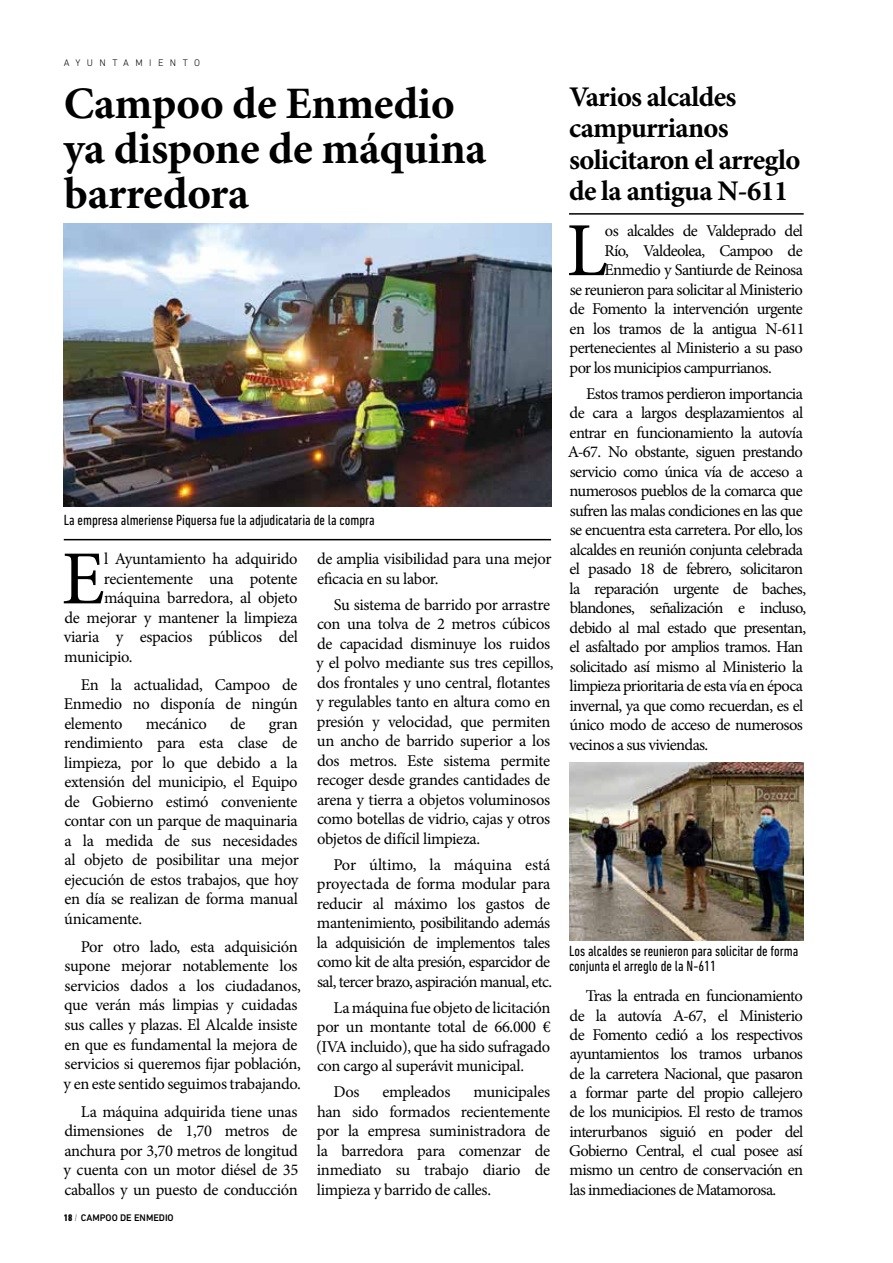
<style>
.page{position:relative;width:893px;height:1263px;background:#fff}
.page>*{position:absolute;margin:0;border:0;box-sizing:border-box;transform-origin:0 0}
.t1{font:76.5px "Minion Pro";color:#000}
.t2{font:700 45px/45px "Minion Pro";letter-spacing:-.01em;color:#000}
.t3{font:700 28.5px/31.5px "Minion Pro";letter-spacing:-.025em;color:#000}
.t4{font:16.5px/19.5px "Minion Pro";letter-spacing:-.03em;color:#000;text-align:justify}
.t5{font:condensed 15px/15px "DIN Next LT Pro";color:#000}
.t6{font:500 9.75px "DIN Next LT Pro";color:#000}
.t7{font:300 9.75px "DIN Next LT Pro";letter-spacing:.66em;color:#000}
.s1{font-weight:800;font-stretch:condensed}
.s2{font-weight:400;font-stretch:condensed;color:#727277}
</style>
<div class="page">
<img style="left:64px;top:223px;width:487px;height:284px">
<img style="left:569px;top:762px;width:235px;height:179px">
<hr style="left:569px;top:213px;width:235px;height:2px;background:#000">
<hr style="left:64px;top:539px;width:487px;height:1px;background:#000">
<p class="t7" style="left:64px;top:58px;width:138px">AYUNTAMIENTO</p>
<h2 class="t2" style="left:64px;top:83px;width:424px">Campoo de Enmedio ya dispone de máquina barredora</h2>
<h3 class="t3" style="left:569px;top:82px;width:233px">Varios alcaldes campurrianos solicitaron el arreglo de la antigua N-611</h3>
<p class="t5" style="left:64px;top:512px;width:312px">La empresa almeriense Piquersa fue la adjudicataria de la compra</p>
<h1 class="t1" style="left:62px;top:528px;width:45px">E</h1>
<p class="t4" style="left:104px;top:549px;width:195px">l Ayuntamiento ha adquirido</p>
<p class="t4" style="left:104px;top:569px;width:195px">recientemente una potente</p>
<p class="t4" style="left:104px;top:588px;width:195px">máquina barredora, al objeto</p>
<p class="t4" style="left:64px;top:608px;width:235px">de mejorar y mantener la limpieza</p>
<p class="t4" style="left:64px;top:627px;width:236px">viaria y espacios públicos del</p>
<p class="t4" style="left:64px;top:647px;width:70px">municipio.</p>
<p class="t4" style="left:64px;top:675px;width:235px;text-indent:17px">En la actualidad, Campoo de Enmedio no disponía de ningún elemento</p>
<p class="t4" style="left:146px;top:714px;width:63px">mecánico</p>
<p class="t4" style="left:230px;top:714px;width:17px">de</p>
<p class="t4" style="left:64px;top:714px;width:236px;text-indent:205px">gran rendimiento para esta clase de limpieza, por lo que debido a la extensión del municipio, el Equipo de Gobierno estimó conveniente contar con un parque de maquinaria a la medida de sus necesidades al objeto de posibilitar una mejor ejecución de estos trabajos, que hoy en día se realizan de forma manual únicamente.</p>
<p class="t4" style="left:64px;top:937px;width:239px;text-align:left;text-indent:17px">Por otro lado, esta adquisición supone mejorar notablemente los servicios dados a los ciudadanos, que verán más limpias y cuidadas sus calles y plazas. El Alcalde insiste en que es fundamental la mejora de servicios si queremos fijar población, y en este sentido seguimos trabajando.</p>
<p class="t4" style="left:64px;top:1101px;width:236px;text-indent:17px">La máquina adquirida tiene unas dimensiones de 1,70 metros de anchura por 3,70 metros de longitud y cuenta con un motor diésel de 35 caballos y un puesto de conducción</p>
<p class="t6" style="left:64px;top:1212px;width:111px"><span class="s1">18</span> <span class="s2">/</span> CAMPOO DE ENMEDIO</p>
<p class="t4" style="left:317px;top:549px;width:236px">de amplia visibilidad para una mejor eficacia en su labor.</p>
<p class="t4" style="left:316px;top:595px;width:239px;text-align:left;text-indent:18px">Su sistema de barrido por arrastre con una tolva de 2 metros cúbicos de capacidad disminuye los ruidos y el polvo mediante sus tres cepillos, dos frontales y uno central, flotantes y regulables tanto en altura como en presión y velocidad, que permiten un ancho de barrido superior a los dos metros. Este sistema permite recoger desde grandes cantidades de arena y tierra a objetos voluminosos como botellas de vidrio, cajas y otros objetos de difícil limpieza.</p>
<p class="t4" style="left:317px;top:855px;width:237px;text-align:left;text-indent:17px">Por último, la máquina está proyectada de forma modular para reducir al máximo los gastos de mantenimiento, posibilitando además la adquisición de implementos tales como kit de alta presión, esparcidor de sal, tercer brazo, aspiración manual, etc.</p>
<p class="t4" style="left:316px;top:998px;width:236px;text-indent:18px">La máquina fue objeto de licitación por un montante total de 66.000 € (IVA incluido), que ha sido sufragado con cargo al superávit municipal.</p>
<p class="t4" style="left:333px;top:1082px;width:28px">Dos</p>
<p class="t4" style="left:383px;top:1082px;width:69px">empleados</p>
<p class="t4" style="left:317px;top:1082px;width:235px;text-indent:157px">municipales han sido formados recientemente por la empresa suministradora de la barredora para comenzar de inmediato su trabajo diario de limpieza y barrido de calles.</p>
<h1 class="t1" style="left:566px;top:199px;width:43px">L</h1>
<p class="t4" style="left:605px;top:221px;width:200px">os alcaldes de Valdeprado del</p>
<p class="t4" style="left:604px;top:241px;width:200px">Río, Valdeolea, Campoo de</p>
<p class="t4" style="left:604px;top:260px;width:200px">Enmedio y Santiurde de Reinosa</p>
<p class="t4" style="left:570px;top:280px;width:235px">se reunieron para solicitar al Ministerio</p>
<p class="t4" style="left:570px;top:299px;width:235px">de Fomento la intervención urgente</p>
<p class="t4" style="left:570px;top:319px;width:236px">en los tramos de la antigua N-611</p>
<p class="t4" style="left:569px;top:338px;width:235px">pertenecientes al Ministerio a su paso</p>
<p class="t4" style="left:569px;top:358px;width:204px">por los municipios campurrianos.</p>
<p class="t4" style="left:568px;top:384px;width:240px;text-align:left;text-indent:18px">Estos tramos perdieron importancia de cara a largos desplazamientos al entrar en funcionamiento la autovía A-67. No obstante, siguen prestando servicio como única vía de acceso a numerosos pueblos de la comarca que sufren las malas condiciones en las que se encuentra esta carretera. Por ello, los alcaldes en reunión conjunta celebrada el pasado 18 de febrero, solicitaron la reparación urgente de baches, blandones, señalización e incluso, debido al mal estado que presentan, el asfaltado por amplios tramos. Han solicitado así mismo al Ministerio la limpieza prioritaria de esta vía en época invernal, ya que como recuerdan, es el único modo de acceso de numerosos vecinos a sus viviendas.</p>
<p class="t5" style="left:569px;top:944px;width:231px">Los alcaldes se reunieron para solicitar de forma conjunta el arreglo de la N-611</p>
<p class="t4" style="left:569px;top:986px;width:236px;text-indent:17px">Tras la entrada en funcionamiento de la autovía A-67, el Ministerio de Fomento cedió a los respectivos ayuntamientos los tramos urbanos de la carretera Nacional, que pasaron a formar parte del propio callejero de los municipios. El resto de tramos interurbanos siguió en poder del Gobierno Central, el cual posee así mismo un centro de conservación en las inmediaciones de Matamorosa.</p>
</div>
